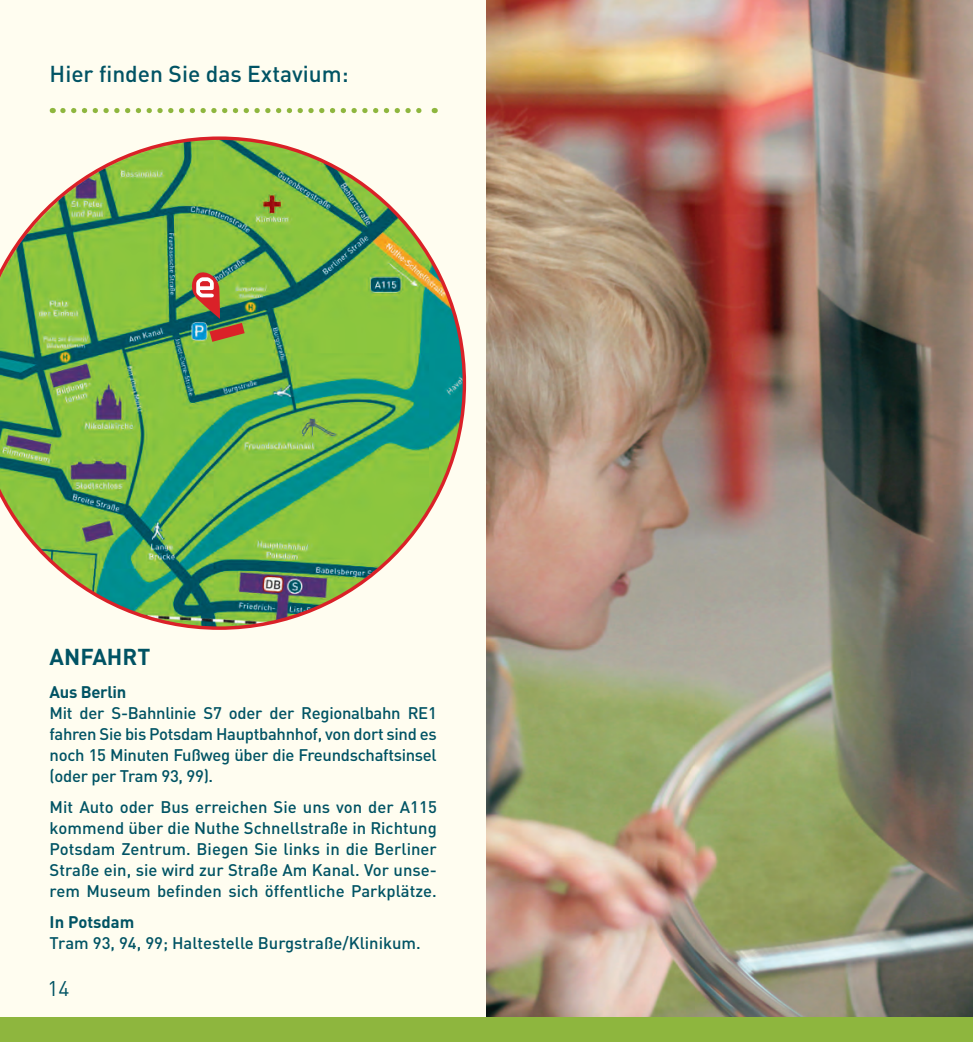
<style>
.page{position:relative;width:973px;height:1042px;background:#fff}
.page>*{position:absolute;margin:0;border:0;box-sizing:border-box;transform-origin:0 0}
.t1{font:500 22.75px "DIN";color:#005364}
.t2{font:700 22.75px "DIN";color:#005364}
.t3{font:21px "DIN";color:#005364}
.t4{font:500 16.62px/21px "DIN";color:#005364;text-align:justify}
.t5{font:700 16.62px "DIN";letter-spacing:-.01em;color:#005364}
</style>
<div class="page">
<div style="left:0;top:0;width:972px;height:1042px;background:#fffdf0"></div>
<img style="left:486px;top:1px;width:486px;height:1016px">
<div style="left:0;top:1017px;width:972px;height:25px;background:#8eb63e"></div>
<svg style="left:63px;top:108px;width:372px;height:5px"></svg>
<svg style="left:0;top:136px;width:466px;height:494px"></svg>
<img style="left:188px;top:270px;width:57px;height:72px">
<h1 class="t1" style="left:50px;top:59px;width:300px">Hier finden Sie das Extavium:</h1>
<h1 class="t2" style="left:50px;top:642px;width:30px">Anfah</h1>
<h1 class="t2" style="left:122px;top:642px;width:24px">rt</h1>
<p class="t5" style="left:50px;top:681px;width:78px">Aus Berlin</p>
<p class="t4" style="left:50px;top:702px;width:388px">Mit der S-Bahnlinie S7 oder der Regionalbahn RE1 fahren Sie bis Potsdam Hauptbahnhof, von dort sind es noch 15 Minuten Fußweg über die Freundschaftsinsel (oder per Tram 93, 99).</p>
<p class="t4" style="left:50px;top:796px;width:388px">Mit Auto oder Bus erreichen Sie uns von der A115 kommend über die Nuthe Schnellstraße in Richtung Potsdam Zentrum. Biegen Sie links in die Berliner Straße ein, sie wird zur Straße Am Kanal. Vor unse&shy;rem Museum befinden sich öffentliche Parkplätze.</p>
<p class="t5" style="left:50px;top:911px;width:86px">In Potsdam</p>
<p class="t4" style="left:50px;top:932px;width:372px">Tram 93, 94, 99; Haltestelle Burgstraße/Klinikum.</p>
<p class="t3" style="left:48px;top:975px;width:23px">14</p>
</div>
